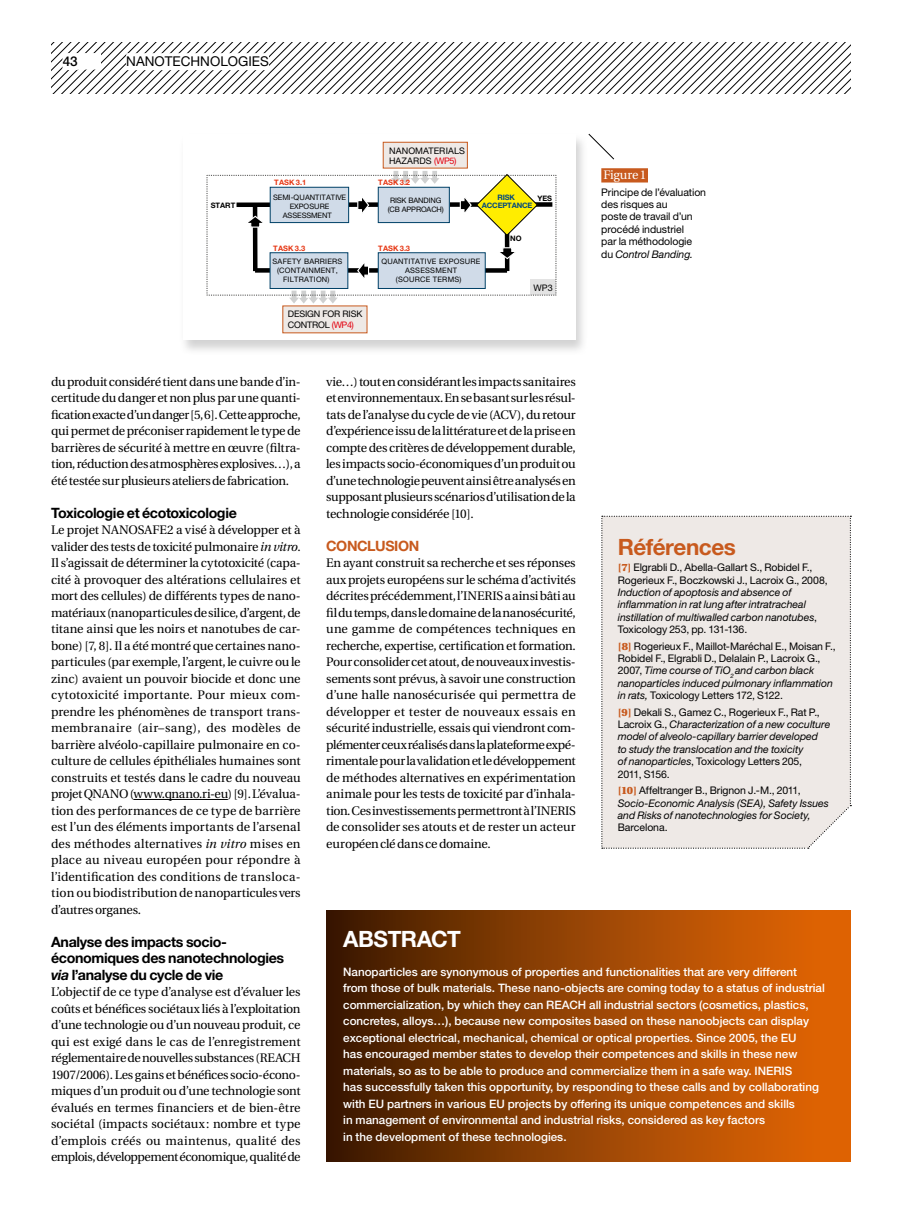
<style>
.page{position:relative;width:902px;height:1221px;background:#fff}
.page>*{position:absolute;margin:0;border:0;box-sizing:border-box;transform-origin:0 0}
.t1{font:700 22.5px "Helvetica Neue";letter-spacing:-.02em;color:#c85a1e}
.t2{font:700 22.5px "Helvetica Neue";letter-spacing:-.02em;color:#fff}
.t3{font:700 14.25px/16.5px "Helvetica Neue";letter-spacing:-.025em;color:#000}
.t4{font:700 14.25px "Helvetica Neue";letter-spacing:-.025em;color:#c85a1e}
.t5{font:13.5px "Helvetica Neue";color:#000}
.t6{font:500 13.5px "Helvetica Neue";color:#000}
.t7{font:12.3px/16.5px "Utopia";letter-spacing:-.02em;color:#000;text-align:justify}
.t8{font:12.3px "Utopia";letter-spacing:-.015em;color:#fff}
.t9{font:500 11.7px/16.5px "Helvetica Neue";color:#fff}
.t10{font:italic 10.5px/12.5px "Helvetica Neue";letter-spacing:-.005em;color:#000}
.t11{font:10.5px/12.5px "Helvetica Neue";letter-spacing:-.01em;color:#000}
.t12{font:9px/10.8px "Helvetica Neue";letter-spacing:-.02em;color:#000}
.t13{font:9px/10.8px "Helvetica Neue";letter-spacing:.01em;color:#000}
.t14{font:7.5px/9px "Helvetica Neue";letter-spacing:.03em;color:#000;text-align:center}
.t15{font:7.5px/9px "Helvetica Neue";letter-spacing:-.01em;color:#000;text-align:center}
.t16{font:700 7.5px "Helvetica Neue";letter-spacing:.005em;color:#e63512}
.t17{font:7.5px/9px "Helvetica Neue";letter-spacing:-.015em;color:#000;text-align:center}
.t18{font:700 7.5px/7.8px "Helvetica Neue";letter-spacing:-.02em;color:#004880;text-align:center}
.t19{font:700 7.5px "Helvetica Neue";color:#000}
.s1{color:#e3000f}
.s2{font-style:italic}
.s3{font-family:"Utopia";font-weight:900;color:#c85a1e}
.s4{font-style:normal}
.s5{font-family:"Utopia";font-weight:900;font-style:normal;color:#c85a1e}
</style>
<div class="page">
<svg style="left:51px;top:43px;width:799px;height:51px"></svg>
<div style="left:63px;top:53px;width:38px;height:17px;background:#fff"></div>
<div style="left:126px;top:53px;width:143px;height:17px;background:#fff"></div>
<div style="left:601px;top:515px;width:250px;height:333px;background:#eee9e6"></div>
<div style="left:601px;top:168px;width:47px;height:14px;background:#c85a1e"></div>
<svg style="left:588px;top:133px;width:26px;height:27px"></svg>
<div style="left:179px;top:133px;width:409px;height:223px;background:#a7a7a8;opacity:.5"></div>
<div style="left:183px;top:134px;width:392px;height:206px;background:#fff"></div>
<div style="left:383px;top:142px;width:84px;height:26px;background:#eee9e6"></div>
<div style="left:383px;top:142px;width:84px;height:26px;border:1px solid #c85a1e"></div>
<div style="left:283px;top:306px;width:84px;height:27px;background:#eee9e6"></div>
<svg style="left:206px;top:171px;width:351px;height:132px"></svg>
<hr style="left:133px;top:799px;width:95px;height:1px;background:#000">
<div style="left:326px;top:910px;width:524px;height:251px;background:linear-gradient(to right,#3f1c01,#ec6a05)"></div>
<p class="t6" style="left:63px;top:53px;width:17px">43</p>
<p class="t5" style="left:126px;top:53px;width:142px">Nanotech nolog ies</p>
<p class="t13" style="left:389px;top:145px;width:77px">NANOMATERIALS<br>HAZARDS <span class="s1">(WP5)</span></p>
<p class="t19" style="left:211px;top:200px;width:26px">START</p>
<p class="t16" style="left:274px;top:178px;width:33px">TASK 3.1</p>
<p class="t16" style="left:378px;top:177px;width:33px">TASK 3.2</p>
<p class="t15" style="left:273px;top:192px;width:75px">SEMI-QUANTITATIVE<br>EXPOSURE<br>ASSESSMENT</p>
<p class="t17" style="left:387px;top:196px;width:58px">RISK BANDING (CB APPROACH)</p>
<p class="t16" style="left:273px;top:243px;width:33px">TASK 3.3</p>
<p class="t16" style="left:378px;top:243px;width:33px">TASK 3.3</p>
<p class="t18" style="left:482px;top:193px;width:52px">RISK<br>ACCEPTANCE</p>
<p class="t19" style="left:537px;top:194px;width:16px">YES</p>
<p class="t19" style="left:510px;top:234px;width:13px">NO</p>
<p class="t14" style="left:272px;top:257px;width:72px">SAFETY BARRIERS (CONTAINMENT,<br>FILTRATION)</p>
<p class="t12" style="left:288px;top:309px;width:76px">DESIGN FOR RISK<br>CONTROL <span class="s1">(WP4)</span></p>
<p class="t14" style="left:381px;top:257px;width:100px">QUANTITATIVE EXPOSURE</p>
<p class="t14" style="left:405px;top:266px;width:53px">ASSESSMENT</p>
<p class="t14" style="left:396px;top:275px;width:67px">(SOURCE TERMS)</p>
<p class="t12" style="left:533px;top:282px;width:21px">WP3</p>
<p class="t8" style="left:603px;top:168px;width:45px">Figure1</p>
<p class="t11" style="left:601px;top:185px;width:106px">Principe de l’évaluation des risques au<br>poste de travail d’un procédé industriel<br>par la méthodologie du <span class="s2">Control Banding.</span></p>
<p class="t7" style="left:51px;top:373px;width:251px">du produit considéré tient dans une bande d’in&shy;certitude du danger et non plus par une quanti&shy;fication exacte d’un danger [5, 6]. Cette approche, qui permet de préconiser rapidement le type de barrières de sécurité à mettre en œuvre (filtra&shy;tion, réduction des atmosphères explosives…), a été testée sur plusieurs ateliers de fabrication.</p>
<p class="t3" style="left:51px;top:504px;width:187px">Toxicologie et écotoxicologie</p>
<p class="t7" style="left:51px;top:522px;width:251px">Le projet NANOSAFE2 a visé à développer et à valider des tests de toxicité pulmonaire <span class="s2">in vitro</span>.<br>Il s’agissait de déterminer la cytotoxicité (capa&shy;cité à provoquer des altérations cellulaires et mort des cellules) de différents types de nano&shy;matériaux (nanoparticules de silice, d’argent, de titane ainsi que les noirs et nanotubes de car&shy;bone) [7, 8]. Il a été montré que certaines nano&shy;particules (par exemple, l’argent, le cuivre ou le zinc) avaient un pouvoir biocide et donc une cytotoxicité importante. Pour mieux com&shy;prendre les phénomènes de transport trans&shy;membranaire (air–sang), des modèles de barrière alvéolo-capillaire pulmonaire en co&shy;culture de cellules épithéliales humaines sont construits et testés dans le cadre du nouveau projet QNANO (www.qnano.ri-eu) [9]. L’évalua&shy;tion des performances de ce type de barrière est l’un des éléments importants de l’arsenal des méthodes alternatives <span class="s2">in vitro</span> mises en place au niveau européen pour répondre à l’identification des conditions de transloca&shy;tion ou biodistribution de nanoparticules vers d’autres organes.</p>
<p class="t3" style="left:51px;top:933px;width:235px">Analyse des impacts socio&shy;économiques des nanotechnologies <span class="s2">via</span> l’analyse du cycle de vie</p>
<p class="t7" style="left:51px;top:984px;width:251px">L’objectif de ce type d’analyse est d’évaluer les coûts et bénéfices sociétaux liés à l’exploitation d’une technologie ou d’un nouveau produit, ce qui est exigé dans le cas de l’enregistrement réglementaire de nouvelles substances (REACH 1907/2006). Les gains et bénéfices socio-écono&shy;miques d’un produit ou d’une technologie sont évalués en termes financiers et de bien-être sociétal (impacts sociétaux: nombre et type d’emplois créés ou maintenus, qualité des emplois, développement économique, qualité de</p>
<p class="t7" style="left:326px;top:373px;width:251px">vie…) tout en considérant les impacts sanitaires et environnementaux. En se basant sur les résul&shy;tats de l’analyse du cycle de vie (ACV), du retour d’expérience issu de la littérature et de la prise en compte des critères de développement durable, les impacts socio-économiques d’un produit ou d’une technologie peuvent ainsi être analysés en supposant plusieurs scénarios d’utilisation de la technologie considérée [10].</p>
<p class="t4" style="left:326px;top:536px;width:31px">Concl</p>
<p class="t4" style="left:375px;top:536px;width:44px">usion</p>
<p class="t7" style="left:326px;top:555px;width:251px">En ayant construit sa recherche et ses réponses aux projets européens sur le schéma d’activités décrites précédemment, l’INER</p>
<p class="t7" style="left:326px;top:588px;width:251px;text-indent:166px">IS a ainsi bâti au fil du temps, dans le domaine de la nanosécurité, une gamme de compétences techniques en recherche, expertise, certification et formation.<br>Pour consolider cet atout, de nouveaux investis&shy;sements sont prévus, à savoir une construction d’une halle nanosécurisée qui permettra de développer et tester de nouveaux essais en sécurité industrielle, essais qui viendront com&shy;plémenter ceux réalisés dans la plateforme expé&shy;rimentale pour la validation et le développement de méthodes alternatives en expérimentation animale pour les tests de toxicité par d’inhala&shy;tion. Ces investissements permettront à l’INER</p>
<p class="t7" style="left:326px;top:802px;width:251px;text-indent:239px">IS de consolider ses atouts et de rester un acteur européen clé dans ce domaine.</p>
<h1 class="t1" style="left:617px;top:532px;width:120px">Références</h1>
<p class="t11" style="left:617px;top:561px;width:211px"><span class="s3">[7]</span> Elgrabli D., Abella-Gallart S., Robidel F.,<br>Rogerieux F., Boczkowski J., Lacroix G., 2008,</p>
<p class="t10" style="left:617px;top:586px;width:201px">Induction of apoptosis and absence of inflammation in rat lung after intratracheal instillation of multiwalled carbon nanotubes<span class="s4">, Toxicology 253, pp. 131-136.</span></p>
<p class="t11" style="left:617px;top:639px;width:219px"><span class="s3">[8]</span> Rogerieux F., Maillot-Maréchal E., Moisan F., Robidel F., Elgrabli D., Delalain P., Lacroix G., 2007, <span class="s2">Time course of TiO</span><sub>2</sub> <span class="s2">and carbon black nanoparticles induced pulmonary inflammation in rats,</span> Toxicology Letters 172, S122.</p>
<p class="t10" style="left:617px;top:705px;width:214px"><span class="s5">[9]</span> <span class="s4">Dekali S., Gamez C., Rogerieux F., Rat P., Lacroix G.,</span> Characterization of a new coculture model of alveolo-capillary barrier developed<br>to study the translocation and the toxicity<br>of nanoparticles<span class="s4">, Toxicology Letters 205,<br>2011, S156.</span></p>
<p class="t10" style="left:617px;top:784px;width:213px"><span class="s5">[10]</span> <span class="s4">Affeltranger B., Brignon J.-M., 2011,<br></span>Socio-Economic Analysis (SEA), Safety Issues and Risks of nanotechnologies for Society,</p>
<p class="t11" style="left:617px;top:821px;width:51px">Barcelona.</p>
<h1 class="t2" style="left:343px;top:924px;width:119px">ABSTRAcT</h1>
<p class="t9" style="left:343px;top:963px;width:483px">Nanoparticles are synonymous of properties and functionalities that are very different<br>from those of bulk materials. These nano-objects are coming today to a status of industrial commercialization, by which they can REACH all industrial sectors (cosmetics, plastics, concretes, alloys…), because new composites based on these nanoobjects can display exceptional electrical, mechanical, chemical or optical properties. Since 2005, the EU<br>has encouraged member states to develop their competences and skills in these new materials, so as to be able to produce and commercialize them in a safe way. INERIS<br>has successfully taken this opportunity, by responding to these calls and by collaborating with EU partners in various EU projects by offering its unique competences and skills<br>in management of environmental and industrial risks, considered as key factors<br>in the development of these technologies.</p>
</div>
